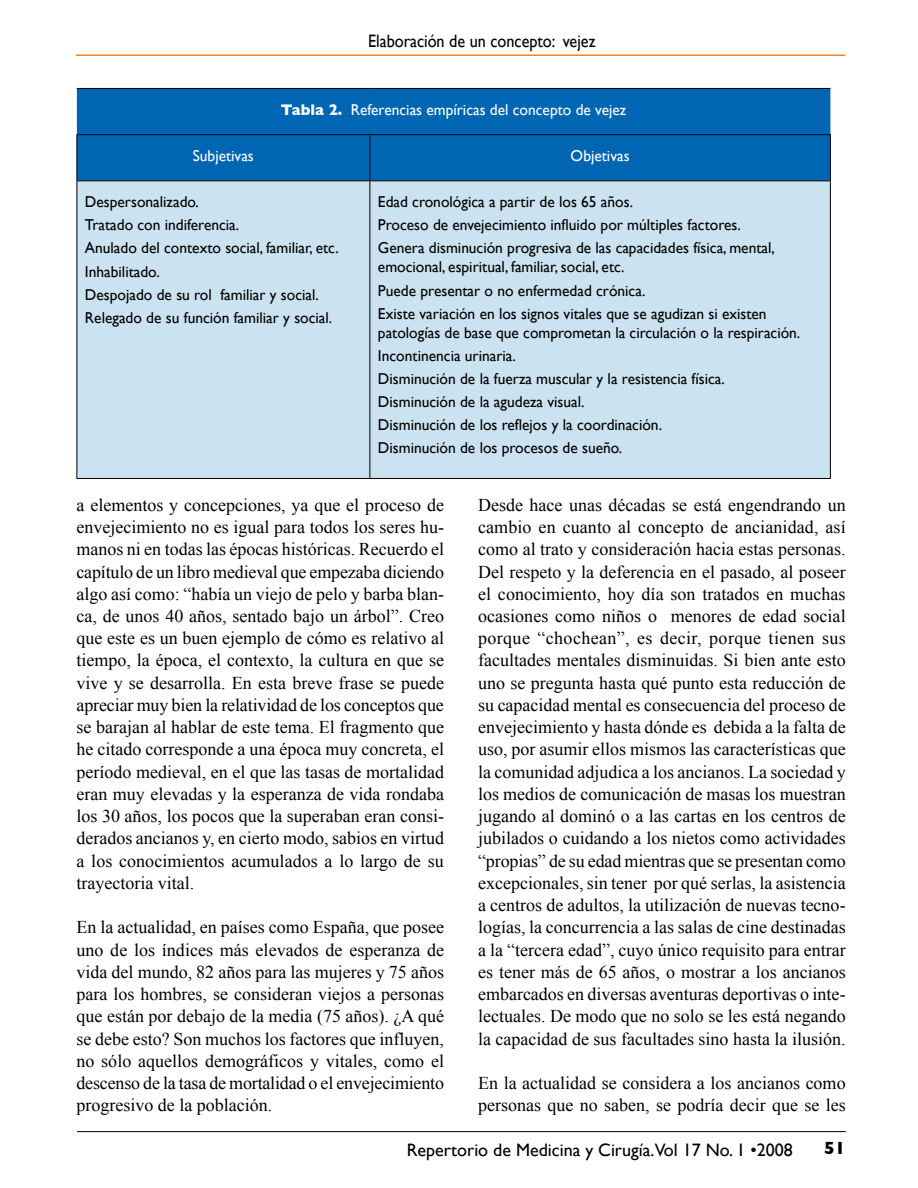
<style>
.page{position:relative;width:918px;height:1188px;background:#fff}
.page>*{position:absolute;margin:0;border:0;box-sizing:border-box;transform-origin:0 0}
.t1{font:18px/22.2px "Times New Roman";color:#000;text-align:justify}
.t2{font:18px "Gill Sans";color:#000}
.t3{font:18px "Gill Sans";color:#000;scale:.9 1}
.t4{font:700 18px "Gill Sans";color:#000}
.t5{font:15.75px/23.1px "Gill Sans";color:#000}
.t6{font:15.75px "Gill Sans";color:#fff}
.s1{font-weight:700}
</style>
<div class="page">
<hr style="left:76px;top:54px;width:769px;height:2px;background:#f5821f">
<hr style="left:77px;top:1131px;width:769px;height:1px;background:#000">
<div style="left:77px;top:89px;width:753px;height:91px;background:#0066b3"></div>
<div style="left:77px;top:181px;width:753px;height:297px;background:#cbe3f0"></div>
<hr style="left:77px;top:88px;width:293px;height:1px;background:#000">
<hr style="left:370px;top:88px;width:460px;height:1px;background:#000">
<hr style="left:76px;top:478px;width:294px;height:1px;background:#000">
<hr style="left:370px;top:478px;width:461px;height:1px;background:#000">
<hr style="left:76px;top:134px;width:294px;height:1px;background:#000">
<hr style="left:76px;top:135px;width:1px;height:45px;background:#000">
<hr style="left:370px;top:134px;width:461px;height:1px;background:#000">
<hr style="left:370px;top:135px;width:1px;height:45px;background:#000">
<hr style="left:830px;top:135px;width:1px;height:45px;background:#000">
<hr style="left:76px;top:180px;width:294px;height:1px;background:#000">
<hr style="left:76px;top:181px;width:1px;height:297px;background:#000">
<hr style="left:370px;top:180px;width:461px;height:1px;background:#000">
<hr style="left:370px;top:181px;width:1px;height:297px;background:#000">
<hr style="left:830px;top:181px;width:1px;height:297px;background:#000">
<p class="t3" style="left:368px;top:30px;width:254px">Elaboración de un concepto: vejez</p>
<p class="t6" style="left:281px;top:100px;width:347px"><span class="s1">Tabla 2.</span> Referencias empíricas del concepto de vejez</p>
<p class="t6" style="left:193px;top:146px;width:63px">Subjetivas</p>
<p class="t6" style="left:571px;top:146px;width:61px">Objetivas</p>
<p class="t5" style="left:85px;top:190px;width:255px">Despersonalizado.<br>Tratado con indiferencia.<br>Anulado del contexto social, familiar, etc.<br>Inhabilitado.<br>Despojado de su rol familiar y social.<br>Relegado de su función familiar y social.</p>
<p class="t5" style="left:378px;top:190px;width:398px">Edad cronológica a partir de los 65 años.<br>Proceso de envejecimiento influido por múltiples factores.<br>Genera disminución progresiva de las capacidades física, mental,</p>
<p class="t5" style="left:378px;top:255px;width:390px">emocional, espiritual, familiar, social, etc.<br>Puede presentar o no enfermedad crónica.<br>Existe variación en los signos vitales que se agudizan si existen</p>
<p class="t5" style="left:378px;top:321px;width:424px">patologías de base que comprometan la circulación o la respiración.<br>Incontinencia urinaria.<br>Disminución de la fuerza muscular y la resistencia física.<br>Disminución de la agudeza visual.<br>Disminución de los reflejos y la coordinación.<br>Disminución de los procesos de sueño.</p>
<p class="t1" style="left:76px;top:493px;width:369px">a elementos y concepciones, ya que el proceso de envejecimiento no es igual para todos los seres hu&shy;manos ni en todas las épocas históricas. Recuerdo el capítulo de un libro medieval que empezaba diciendo algo así como: “había un viejo de pelo y barba blan&shy;ca, de unos 40 años, sentado bajo un árbol”. Creo que este es un buen ejemplo de cómo es relativo al tiempo, la época, el contexto, la cultura en que se vive y se desarrolla. En esta breve frase se puede apreciar muy bien la relatividad de los conceptos que se barajan al hablar de este tema. El fragmento que he citado corresponde a una época muy concreta, el período medieval, en el que las tasas de mortalidad eran muy elevadas y la esperanza de vida rondaba los 30 años, los pocos que la superaban eran consi&shy;derados ancianos y, en cierto modo, sabios en virtud a los conocimientos acumulados a lo largo de su trayectoria vital.</p>
<p class="t1" style="left:76px;top:916px;width:369px">En la actualidad, en países como España, que posee uno de los índices más elevados de esperanza de vida del mundo, 82 años para las mujeres y 75 años para los hombres, se consideran viejos a personas que están por debajo de la media (75 años). ¿A qué se debe esto? Son muchos los factores que influyen, no sólo aquellos demográficos y vitales, como el descenso de la tasa de mortalidad o el envejecimiento progresivo de la población.</p>
<p class="t1" style="left:478px;top:493px;width:369px">Desde hace unas décadas se está engendrando un cambio en cuanto al concepto de ancianidad, así como al trato y consideración hacia estas personas.<br>Del respeto y la deferencia en el pasado, al poseer el conocimiento, hoy día son tratados en muchas ocasiones como niños o menores de edad social porque “chochean”, es decir, porque tienen sus facultades mentales disminuidas. Si bien ante esto uno se pregunta hasta qué punto esta reducción de su capacidad mental es consecuencia del proceso de envejecimiento y hasta dónde es debida a la falta de uso, por asumir ellos mismos las características que la comunidad adjudica a los ancianos. La sociedad y los medios de comunicación de masas los muestran jugando al dominó o a las cartas en los centros de jubilados o cuidando a los nietos como actividades “propias” de su edad mientras que se presentan como excepcionales, sin tener por qué serlas, la asistencia a centros de adultos, la utilización de nuevas tecno&shy;logías, la concurrencia a las salas de cine destinadas a la “tercera edad”, cuyo único requisito para entrar es tener más de 65 años, o mostrar a los ancianos embarcados en diversas aventuras deportivas o inte&shy;lectuales. De modo que no solo se les está negando la capacidad de sus facultades sino hasta la ilusión.</p>
<p class="t1" style="left:478px;top:1072px;width:369px">En la actualidad se considera a los ancianos como personas que no saben, se podría decir que se les</p>
<p class="t2" style="left:407px;top:1140px;width:388px">Repertorio de Medicina y Cirugía.Vol 17 No. 1 •2008</p>
<p class="t4" style="left:824px;top:1138px;width:23px">51</p>
</div>
